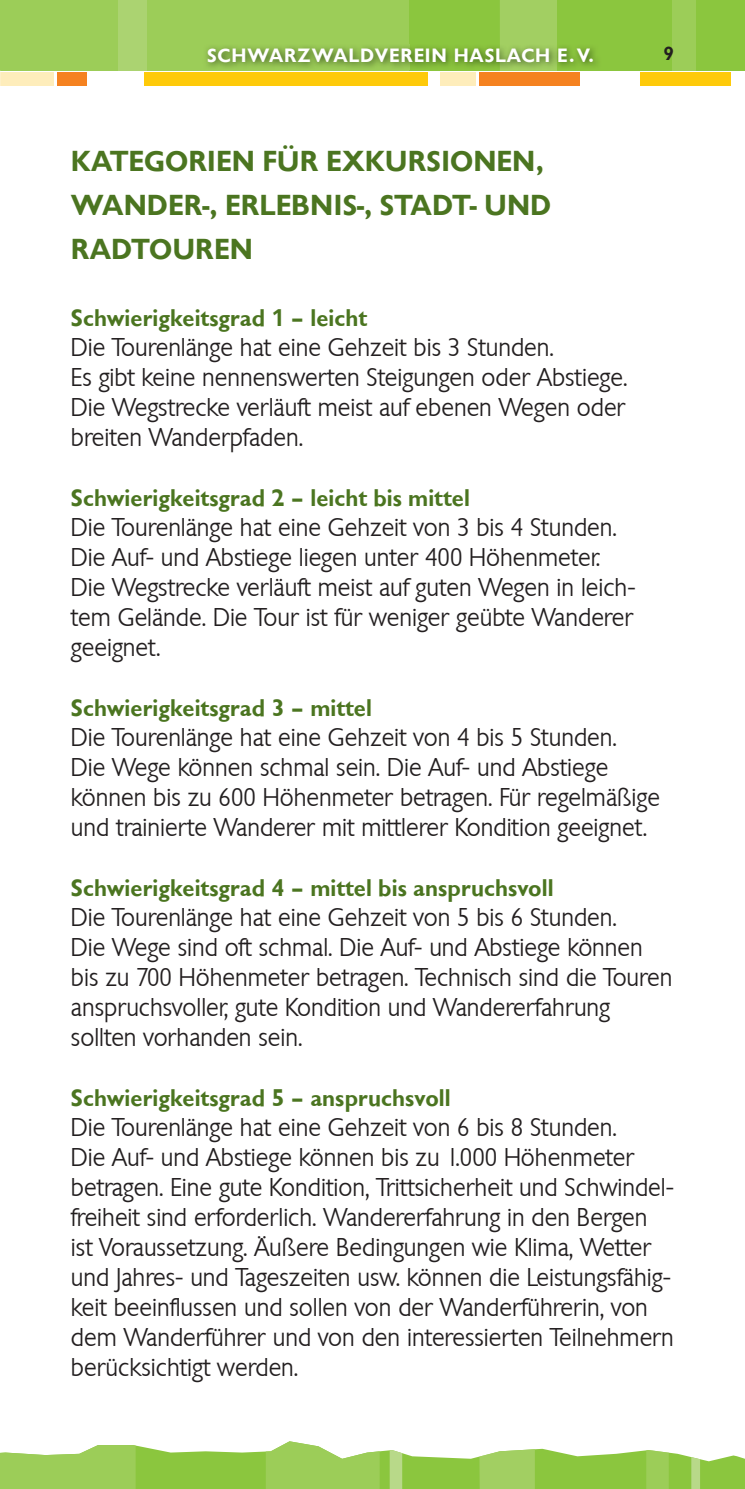
<style>
.page{position:relative;width:745px;height:1489px;background:#fff}
.page>*{position:absolute;margin:0;border:0;box-sizing:border-box;transform-origin:0 0}
.t1{font:700 30px/43.8px "Chantilly";color:#4b7520}
.t2{font:300 25px/30px "Chantilly";color:#231f20;scale:.94 1}
.t3{font:700 25px "Chantilly";color:#4b7520}
.t4{font:700 20px "Chantilly";letter-spacing:.04em;color:#fff}
.t5{font:700 20px "Chantilly";color:#231f20}
</style>
<div class="page">
<svg style="left:0;top:1441px;width:744px;height:47px"></svg>
<div style="left:0;top:0;width:744px;height:71px;background:#8bc63e"></div>
<div style="left:0;top:0;width:119px;height:71px;background:#9ccd58"></div>
<div style="left:147px;top:0;width:262px;height:71px;background:#9ccd58"></div>
<div style="left:119px;top:0;width:28px;height:71px;background:#abd371"></div>
<div style="left:499px;top:0;width:57px;height:71px;background:#a2cf62"></div>
<div style="left:672px;top:0;width:23px;height:71px;background:#9ccd58"></div>
<img style="left:206px;top:44px;width:391px;height:25px">
<img style="left:499px;top:44px;width:57px;height:25px">
<div style="left:144px;top:72px;width:283px;height:14px;background:#feca0a"></div>
<div style="left:479px;top:72px;width:100px;height:14px;background:#f58220"></div>
<div style="left:440px;top:72px;width:36px;height:14px;background:#feedbb"></div>
<div style="left:57px;top:72px;width:29px;height:14px;background:#f58220"></div>
<div style="left:0;top:72px;width:54px;height:14px;background:#feedbb"></div>
<div style="left:639px;top:72px;width:91px;height:14px;background:#feca0a"></div>
<p class="t4" style="left:207px;top:44px;width:388px">SCHWARZWALDVEREIN HASLACH E.V.</p>
<p class="t5" style="left:663px;top:43px;width:12px">9</p>
<p class="t1" style="left:71px;top:140px;width:481px">KATEGORIEN FÜR EXKURSIONEN,<br>WANDER-, ERLEBNIS-, STADT- UND<br>RADTOUREN</p>
<p class="t3" style="left:71px;top:303px;width:297px">Schwierigkeitsgrad 1 – leicht</p>
<p class="t2" style="left:71px;top:332px;width:593px">Die Tourenlänge hat eine Gehzeit bis 3 Stunden.<br>Es gibt keine nennenswerten Steigungen oder Abstiege.<br>Die Wegstrecke verläuft meist auf ebenen Wegen oder breiten Wanderpfaden.</p>
<p class="t3" style="left:71px;top:483px;width:400px">Schwierigkeitsgrad 2 – leicht bis mittel</p>
<p class="t2" style="left:71px;top:512px;width:601px">Die Tourenlänge hat eine Gehzeit von 3 bis 4 Stunden.<br>Die Auf- und Abstiege liegen unter 400 Höhenmeter.<br>Die Wegstrecke verläuft meist auf guten Wegen in leich&shy;tem Gelände. Die Tour ist für weniger geübte Wanderer geeignet.</p>
<p class="t3" style="left:71px;top:693px;width:302px">Schwierigkeitsgrad 3 – mittel</p>
<p class="t2" style="left:71px;top:722px;width:627px">Die Tourenlänge hat eine Gehzeit von 4 bis 5 Stunden.<br>Die Wege können schmal sein. Die Auf- und Abstiege können bis zu 600 Höhenmeter betragen. Für regelmäßige und trainierte Wanderer mit mittlerer Kondition geeignet.</p>
<p class="t3" style="left:71px;top:873px;width:484px">Schwierigkeitsgrad 4 – mittel bis anspruchsvoll</p>
<p class="t2" style="left:71px;top:902px;width:641px">Die Tourenlänge hat eine Gehzeit von 5 bis 6 Stunden.<br>Die Wege sind oft schmal. Die Auf- und Abstiege können bis zu 700 Höhenmeter betragen. Technisch sind die Touren anspruchsvoller, gute Kondition und Wandererfahrung sollten vorhanden sein.</p>
<p class="t3" style="left:71px;top:1083px;width:381px">Schwierigkeitsgrad 5 – anspruchsvoll</p>
<p class="t2" style="left:71px;top:1112px;width:642px">Die Tourenlänge hat eine Gehzeit von 6 bis 8 Stunden.<br>Die Auf- und Abstiege können bis zu 1.000 Höhenmeter betragen. Eine gute Kondition, Trittsicherheit und Schwindel&shy;freiheit sind erforderlich. Wandererfahrung in den Bergen ist Voraussetzung. Äußere Bedingungen wie Klima, Wetter und Jahres- und Tageszeiten usw. können die Leistungsfähig&shy;keit beeinflussen und sollen von der Wanderführerin, von dem Wanderführer und von den interessierten Teilnehmern berücksichtigt werden.</p>
</div>
